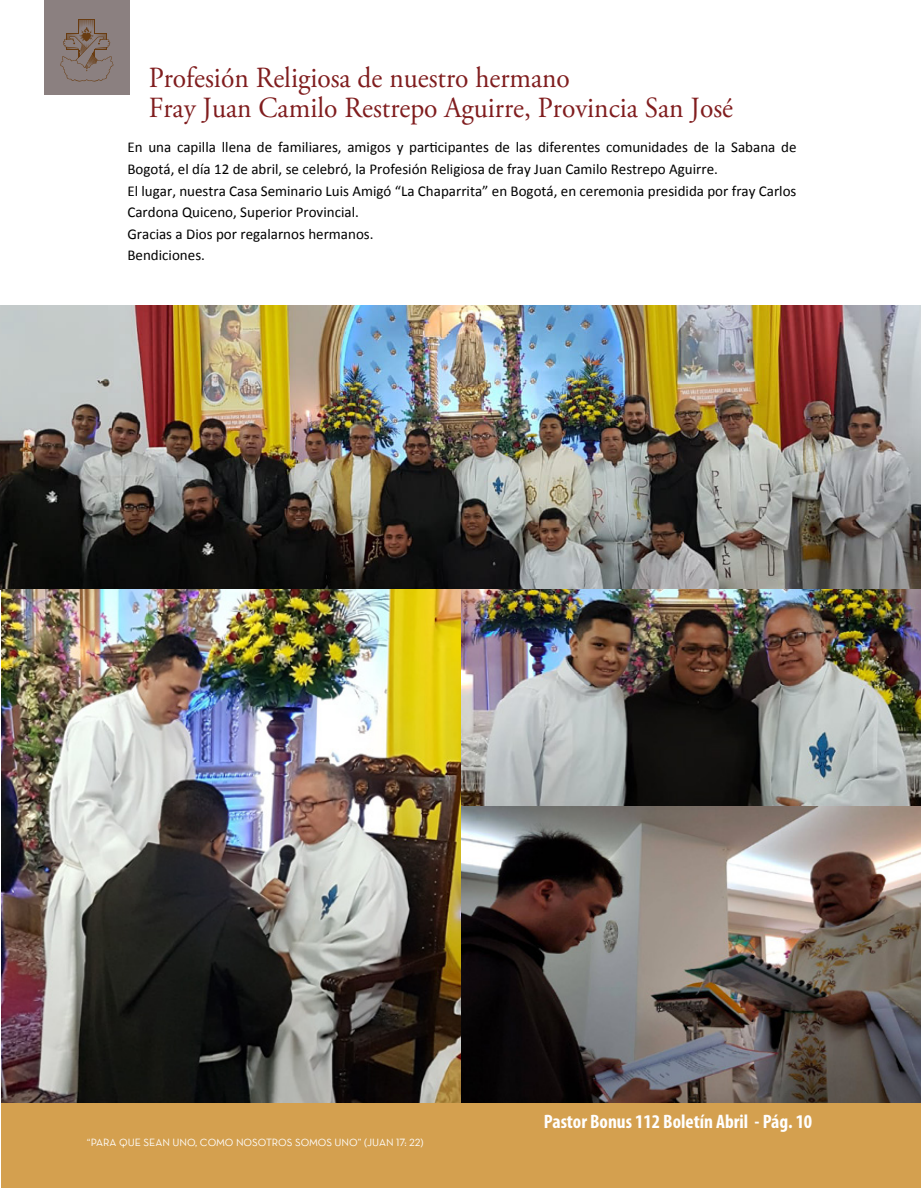
<style>
.page{position:relative;width:921px;height:1188px;background:#fff}
.page>*{position:absolute;margin:0;border:0;box-sizing:border-box;transform-origin:0 0}
.t1{font:29.25px/30.6px "Adobe Garamond Pro";color:#801d1e;scale:.94 1}
.t2{font:700 condensed 19.5px "Myriad Pro";color:#fff}
.t3{font:15px/21.6px "Calibri";color:#000}
.t4{font:10.65px "Neutra Text Book Alt";color:#fff}
</style>
<div class="page">
<img style="left:0;top:306px;width:920px;height:284px">
<img style="left:1px;top:589px;width:461px;height:515px">
<img style="left:462px;top:590px;width:458px;height:216px">
<img style="left:462px;top:806px;width:458px;height:298px">
<div style="left:1px;top:1104px;width:919px;height:84px;background:#d4a04f"></div>
<div style="left:45px;top:0;width:85px;height:94px;background:#8b8080"></div>
<svg style="left:60px;top:19px;width:54px;height:63px"></svg>
<h1 class="t1" style="left:149px;top:63px;width:623px">Profesión Religiosa de nuestro hermano<br>Fray Juan Camilo Restrepo Aguirre, Provincia San José</h1>
<p class="t3" style="left:127px;top:137px;width:670px">En una capilla llena de familiares, amigos y participantes de las diferentes comunidades de la Sabana de Bogotá, el día 12 de abril, se celebró, la Profesión Religiosa de fray Juan Camilo Restrepo Aguirre.<br>El lugar, nuestra Casa Seminario Luis Amigó “La Chaparrita” en Bogotá, en ceremonia presidida por fray Carlos Cardona Quiceno, Superior Provincial.<br>Gracias a Dios por regalarnos hermanos.<br>Bendiciones.</p>
<p class="t4" style="left:87px;top:1136px;width:338px">“PARA QUE SEAN UNO, COMO NOSOTROS SOMOS UNO” (JUAN 17: 22)</p>
<h2 class="t2" style="left:543px;top:1110px;width:270px">Pastor Bonus 112 Boletín Abril - Pág. 10</h2>
</div>
